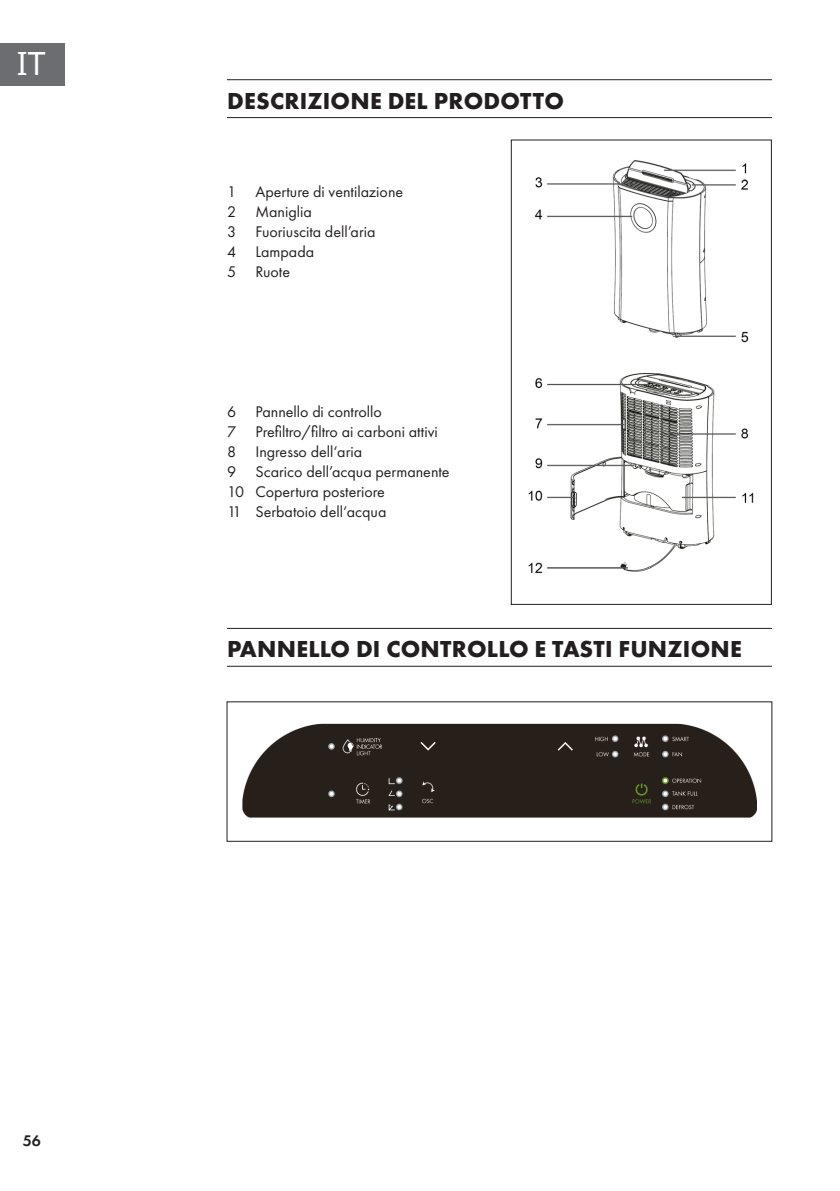
<style>
.page{position:relative;width:840px;height:1191px;background:#fff}
.page>*{position:absolute;margin:0;border:0;box-sizing:border-box;transform-origin:0 0}
.t1{font:32px "Noto Sans";color:#fff}
.Super_Headline{font:700 24px "Futura PTW08";letter-spacing:.01em;color:#231f20}
.Aufzählung_Zahlen_OHNE{font:16px "Futura PTW08";color:#231f20}
.t2{font:600 16px "Futura PTW08";color:#231f20}
</style>
<div class="page">
<div style="left:0;top:43px;width:65px;height:42px;background:#6c6d70"></div>
<hr style="left:227px;top:79px;width:544px;height:1px;background:#231f20">
<hr style="left:227px;top:117px;width:544px;height:1px;background:#231f20">
<hr style="left:227px;top:628px;width:544px;height:1px;background:#231f20">
<hr style="left:227px;top:666px;width:544px;height:1px;background:#231f20">
<img style="left:528px;top:160px;width:226px;height:414px">
<div style="left:510px;top:139px;width:261px;height:466px;border:1px solid #231f20"></div>
<img style="left:242px;top:723px;width:515px;height:95px">
<h1 class="t1" style="left:17px;top:42px;width:30px">IT</h1>
<p class="Super_Headline" style="left:227px;top:85px;width:338px">DESCRIZIONE DEL PRODOTTO</p>
<p class="Aufzählung_Zahlen_OHNE" style="left:227px;top:182px;width:178px">1 Aperture di ventilazione</p>
<p class="Aufzählung_Zahlen_OHNE" style="left:227px;top:202px;width:86px">2 Maniglia</p>
<p class="Aufzählung_Zahlen_OHNE" style="left:227px;top:222px;width:150px">3 Fuoriuscita dell’aria</p>
<p class="Aufzählung_Zahlen_OHNE" style="left:227px;top:242px;width:89px">4 Lampada</p>
<p class="Aufzählung_Zahlen_OHNE" style="left:227px;top:262px;width:65px">5 Ruote</p>
<p class="Aufzählung_Zahlen_OHNE" style="left:227px;top:402px;width:156px">6 Pannello di controllo</p>
<p class="Aufzählung_Zahlen_OHNE" style="left:227px;top:422px;width:212px">7 Prefiltro/filtro ai carboni attivi</p>
<p class="Aufzählung_Zahlen_OHNE" style="left:227px;top:442px;width:137px">8 Ingresso dell‘aria</p>
<p class="Aufzählung_Zahlen_OHNE" style="left:227px;top:462px;width:224px">9 Scarico dell’acqua permanente</p>
<p class="Aufzählung_Zahlen_OHNE" style="left:227px;top:482px;width:159px">10 Copertura posteriore</p>
<p class="Aufzählung_Zahlen_OHNE" style="left:227px;top:502px;width:161px">11 Serbatoio dell‘acqua</p>
<p class="Super_Headline" style="left:227px;top:634px;width:516px">PANNELLO DI CONTROLLO E TASTI FUNZIONE</p>
<p class="t2" style="left:23px;top:1130px;width:20px">56</p>
</div>
